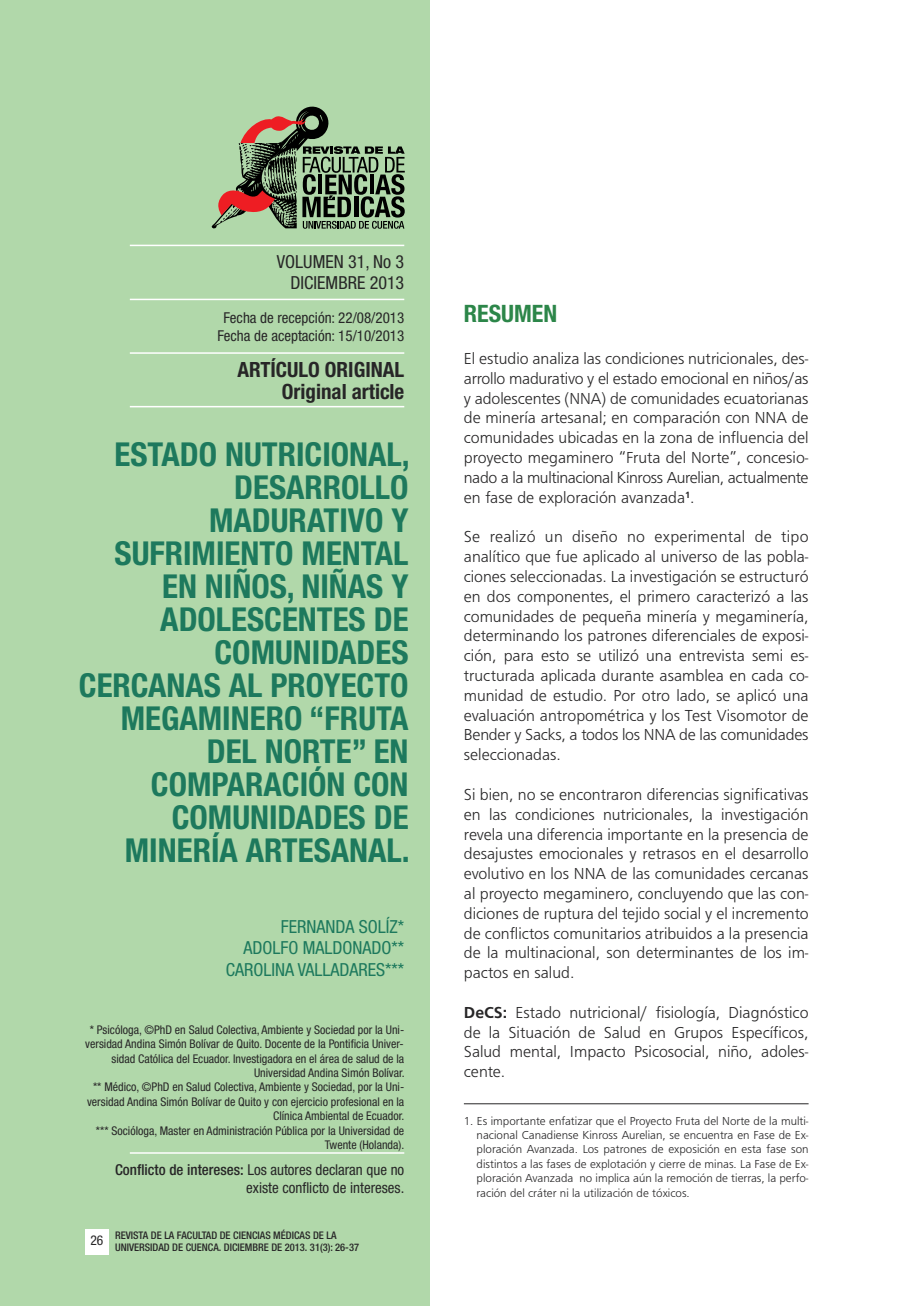
<style>
.page{position:relative;width:915px;height:1306px;background:#fff}
.page>*{position:absolute;margin:0;border:0;box-sizing:border-box;transform-origin:0 0}
.t1{font:700 condensed 33px/33px "Helvetica Neue LT Std";color:#1d795d;text-align:right}
.t2{font:700 condensed 24px "Helvetica Neue LT Std";color:#2c8649}
.t3{font:700 condensed 21px/22.5px "Helvetica Neue LT Std";color:#272627;text-align:right}
.t4{font:condensed 18px/21.6px "Helvetica Neue LT Std";color:#1d795d;text-align:right}
.t5{font:condensed 18px/21.6px "Helvetica Neue LT Std";color:#272627;text-align:right}
.t6{font:16.5px/19.8px "Frugal Sans Light DTC";color:#272627;text-align:justify}
.t7{font:condensed 15px/18px "Helvetica Neue LT Std";color:#272627;text-align:right}
.t8{font:condensed 13.5px "Helvetica Neue LT Std";color:#272627}
.t9{font:condensed 12px/14.4px "Helvetica Neue LT Std";color:#272627;text-align:right}
.t10{font:12px/14.4px "Frugal Sans Light DTC";color:#272627;text-align:justify}
.t11{font:500 condensed 10.5px/12.6px "Helvetica Neue LT Std";color:#272627}
.s1{font-weight:500}
.s2{font-family:"Frugal Sans Bold DTC"}
</style>
<div class="page">
<div style="left:0;top:0;width:429px;height:1305px;background:#b1d8aa"></div>
<svg style="left:211px;top:106px;width:193px;height:123px"></svg>
<hr style="left:130px;top:245px;width:274px;height:1px;background:#fff">
<hr style="left:130px;top:299px;width:274px;height:1px;background:#fff">
<hr style="left:130px;top:352px;width:274px;height:2px;background:#fff">
<hr style="left:130px;top:406px;width:274px;height:1px;background:#fff">
<hr style="left:130px;top:1152px;width:274px;height:1px;background:#fff">
<div style="left:85px;top:1228px;width:23px;height:26px;background:#fff"></div>
<hr style="left:463px;top:1103px;width:345px;height:1px;background:#272627">
<p class="t5" style="left:277px;top:252px;width:129px">VOLUMEN 31, No 3<br>DICIEMBRE 2013</p>
<p class="t7" style="left:217px;top:309px;width:188px;text-align:center">Fecha de recepción: 22/08/2013<br>Fecha de aceptación: 15/10/2013</p>
<p class="t3" style="left:237px;top:360px;width:168px">ARTÍCULO ORIGINAL<br>Original article</p>
<h1 class="t1" style="left:79px;top:440px;width:332px">ESTADO NUTRICIONAL,<br>DESARROLLO<br>MADURATIVO Y<br>SUFRIMIENTO MENTAL<br>EN NIÑOS, NIÑAS Y<br>ADOLESCENTES DE<br>COMUNIDADES<br>CERCANAS AL PROYECTO<br>MEGAMINERO “FRUTA<br>DEL NORTE” EN<br>COMPARACIÓN CON<br>COMUNIDADES DE<br>MINERÍA ARTESANAL.</h1>
<p class="t4" style="left:226px;top:917px;width:180px">FERNANDA SOLÍZ*<br>ADOLFO MALDONADO**<br>CAROLINA VALLADARES***</p>
<p class="t9" style="left:85px;top:1023px;width:321px">* Psicóloga, ©PhD en Salud Colectiva, Ambiente y Sociedad por la Uni&shy;versidad Andina Simón Bolívar de Quito. Docente de la Pontificia Univer&shy;sidad Católica del Ecuador. Investigadora en el área de salud de la Universidad Andina Simón Bolívar.<br>** Médico, ©PhD en Salud Colectiva, Ambiente y Sociedad, por la Uni&shy;versidad Andina Simón Bolívar de Quito y con ejercicio profesional en la Clínica Ambiental de Ecuador.<br>*** Socióloga, Master en Administración Pública por la Universidad de Twente (Holanda).</p>
<p class="t7" style="left:115px;top:1161px;width:290px"><span class="s1">Conflicto de intereses:</span> Los autores declaran que no existe conflicto de intereses.</p>
<p class="t8" style="left:90px;top:1235px;width:14px">26</p>
<p class="t11" style="left:115px;top:1229px;width:245px">REVISTA DE LA FACULTAD DE CIENCIAS MÉDICAS DE LA<br>UNIVERSIDAD DE CUENCA. DICIEMBRE DE 2013. 31(3): 26-37</p>
<h2 class="t2" style="left:463px;top:304px;width:95px">RESUMEN</h2>
<p class="t6" style="left:463px;top:348px;width:346px">El estudio analiza las condiciones nutricionales, des&shy;arrollo madurativo y el estado emocional en niños/as y adolescentes (NNA) de comunidades ecuatorianas de minería artesanal; en comparación con NNA de comunidades ubicadas en la zona de influencia del proyecto megaminero “Fruta del Norte”, concesio&shy;nado a la multinacional Kinross Aurelian, actualmente en fase de exploración avanzada<sup>1</sup>.</p>
<p class="t6" style="left:463px;top:526px;width:346px">Se realizó un diseño no experimental de tipo analítico que fue aplicado al universo de las pobla&shy;ciones seleccionadas. La investigación se estructuró en dos componentes, el primero caracterizó a las comunidades de pequeña minería y megaminería, determinando los patrones diferenciales de exposi&shy;ción, para esto se utilizó una entrevista semi es&shy;tructurada aplicada durante asamblea en cada co&shy;munidad de estudio. Por otro lado, se aplicó una evaluación antropométrica y los Test Visomotor de Bender y Sacks, a todos los NNA de las comunidades seleccionadas.</p>
<p class="t6" style="left:463px;top:784px;width:346px">Si bien, no se encontraron diferencias significativas en las condiciones nutricionales, la investigación revela una diferencia importante en la presencia de desajustes emocionales y retrasos en el desarrollo evolutivo en los NNA de las comunidades cercanas al proyecto megaminero, concluyendo que las con&shy;diciones de ruptura del tejido social y el incremento de conflictos comunitarios atribuidos a la presencia de la multinacional, son determinantes de los im&shy;pactos en salud.</p>
<p class="t6" style="left:463px;top:1002px;width:346px"><span class="s2">DeCS:</span> Estado nutricional/ fisiología, Diagnóstico de la Situación de Salud en Grupos Específicos, Salud mental, Impacto Psicosocial, niño, adoles&shy;cente.</p>
<p class="t10" style="left:476px;top:1113px;width:333px;text-indent:-13px">1. Es importante enfatizar que el Proyecto Fruta del Norte de la multi&shy;nacional Canadiense Kinross Aurelian, se encuentra en Fase de Ex&shy;ploración Avanzada. Los patrones de exposición en esta fase son distintos a las fases de explotación y cierre de minas. La Fase de Ex&shy;ploración Avanzada no implica aún la remoción de tierras, la perfo&shy;ración del cráter ni la utilización de tóxicos.</p>
</div>
